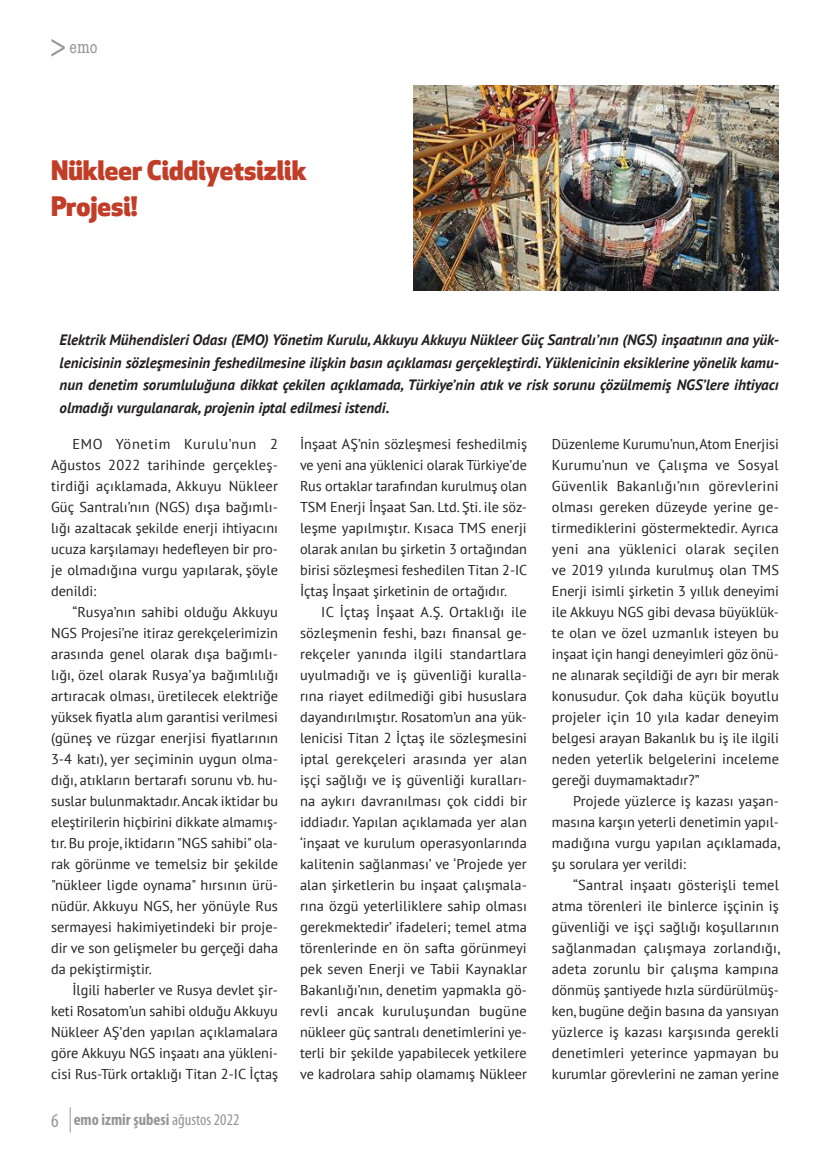
<style>
.page{position:relative;width:830px;height:1170px;background:#fff}
.page>*{position:absolute;margin:0;border:0;box-sizing:border-box;transform-origin:0 0}
.t1{font:800 26.25px/36px "Apex New";color:#c23d28}
.t2{font:condensed 18px "American Typewriter";color:#939598}
.t3{font:700 condensed 16.5px "Myriad Pro";color:#939598}
.t4{font:italic 700 15px/22.5px "PT Sans";color:#231f20;text-align:justify}
.t5{font:14.25px/21px "PT Sans";color:#231f20;text-align:justify}
.s1{font-family:"Apex New";font-stretch:normal;font-size:33px}
.s2{font-weight:400;font-size:19.5px}
.s3{font-weight:400}
</style>
<div class="page">
<svg style="left:70px;top:1107px;width:1px;height:25px"></svg>
<img style="left:413px;top:85px;width:365px;height:206px">
<p class="t2" style="left:50px;top:37px;width:49px"><span class="s1">&gt;</span>emo</p>
<h1 class="t1" style="left:51px;top:152px;width:257px">Nükleer Ciddiyetsizlik<br>Projesi!</h1>
<p class="t4" style="left:60px;top:329px;width:720px">Elektrik Mühendisleri Odası (EMO) Yönetim Kurulu, Akkuyu Akkuyu Nükleer Güç Santralı’nın (NGS) inşaatının ana yük&shy;lenicisinin sözleşmesinin feshedilmesine ilişkin basın açıklaması gerçekleştirdi. Yüklenicinin eksiklerine yönelik kamu&shy;nun denetim sorumluluğuna dikkat çekilen açıklamada, Türkiye’nin atık ve risk sorunu çözülmemiş NGS’lere ihtiyacı olmadığı vurgulanarak, projenin iptal edilmesi istendi.</p>
<p class="t5" style="left:51px;top:434px;width:228px;text-indent:21px">EMO Yönetim Kurulu’nun 2<br>Ağustos 2022 tarihinde gerçekleş&shy;tirdiği açıklamada, Akkuyu Nükleer Güç Santralı’nın (NGS) dışa bağımlı&shy;lığı azaltacak şekilde enerji ihtiyacını ucuza karşılamayı hedefleyen bir pro&shy;je olmadığına vurgu yapılarak, şöyle denildi:</p>
<p class="t5" style="left:51px;top:602px;width:228px;text-indent:21px">“Rusya’nın sahibi olduğu Akkuyu NGS Projesi’ne itiraz gerekçelerimizin arasında genel olarak dışa bağımlı&shy;lığı, özel olarak Rusya’ya bağımlılığı artıracak olması, üretilecek elektriğe yüksek fiyatla alım garantisi verilmesi (güneş ve rüzgar enerjisi fiyatlarının 3-4 katı), yer seçiminin uygun olma&shy;dığı, atıkların bertarafı sorunu vb. hu&shy;suslar bulunmaktadır. Ancak iktidar bu eleştirilerin hiçbirini dikkate almamış&shy;tır. Bu proje, iktidarın "NGS sahibi" ola&shy;rak görünme ve temelsiz bir şekilde "nükleer ligde oynama" hırsının ürü&shy;nüdür. Akkuyu NGS, her yönüyle Rus sermayesi hakimiyetindeki bir proje&shy;dir ve son gelişmeler bu gerçeği daha da pekiştirmiştir.</p>
<p class="t5" style="left:51px;top:980px;width:228px;text-indent:21px">İlgili haberler ve Rusya devlet şir&shy;keti Rosatom’un sahibi olduğu Akkuyu Nükleer AŞ’den yapılan açıklamalara göre Akkuyu NGS inşaatı ana yükleni&shy;cisi Rus-Türk ortaklığı Titan 2-IC İçtaş</p>
<p class="t3" style="left:51px;top:1109px;width:190px"><span class="s2">6</span> emo izmir şubesi <span class="s3">ağustos 2022</span></p>
<p class="t5" style="left:300px;top:434px;width:229px">İnşaat AŞ’nin sözleşmesi feshedilmiş ve yeni ana yüklenici olarak Türkiye’de Rus ortaklar tarafından kurulmuş olan TSM Enerji İnşaat San. Ltd. Şti. ile söz&shy;leşme yapılmıştır. Kısaca TMS enerji olarak anılan bu şirketin 3 ortağından birisi sözleşmesi feshedilen Titan 2-IC İçtaş İnşaat şirketinin de ortağıdır.</p>
<p class="t5" style="left:300px;top:602px;width:228px;text-indent:21px">IC İçtaş İnşaat A.Ş. Ortaklığı ile sözleşmenin feshi, bazı finansal ge&shy;rekçeler yanında ilgili standartlara uyulmadığı ve iş güvenliği kuralla&shy;rına riayet edilmediği gibi hususlara dayandırılmıştır. Rosatom’un ana yük&shy;lenicisi Titan 2 İçtaş ile sözleşmesini iptal gerekçeleri arasında yer alan işçi sağlığı ve iş güvenliği kuralları&shy;na aykırı davranılması çok ciddi bir iddiadır. Yapılan açıklamada yer alan ‘inşaat ve kurulum operasyonlarında kalitenin sağlanması’ ve ‘Projede yer alan şirketlerin bu inşaat çalışmala&shy;rına özgü yeterliliklere sahip olması gerekmektedir’ ifadeleri; temel atma törenlerinde en ön safta görünmeyi pek seven Enerji ve Tabii Kaynaklar Bakanlığı’nın, denetim yapmakla gö&shy;revli ancak kuruluşundan bugüne nükleer güç santralı denetimlerini ye&shy;terli bir şekilde yapabilecek yetkilere ve kadrolara sahip olamamış Nükleer</p>
<p class="t5" style="left:551px;top:434px;width:229px">Düzenleme Kurumu’nun, Atom Enerjisi Kurumu’nun ve Çalışma ve Sosyal Güvenlik Bakanlığı’nın görevlerini olması gereken düzeyde yerine ge&shy;tirmediklerini göstermektedir. Ayrıca yeni ana yüklenici olarak seçilen ve 2019 yılında kurulmuş olan TMS Enerji isimli şirketin 3 yıllık deneyimi ile Akkuyu NGS gibi devasa büyüklük&shy;te olan ve özel uzmanlık isteyen bu inşaat için hangi deneyimleri göz önü&shy;ne alınarak seçildiği de ayrı bir merak konusudur. Çok daha küçük boyutlu projeler için 10 yıla kadar deneyim belgesi arayan Bakanlık bu iş ile ilgili neden yeterlik belgelerini inceleme gereği duymamaktadır?”</p>
<p class="t5" style="left:551px;top:791px;width:230px;text-indent:21px">Projede yüzlerce iş kazası yaşan&shy;masına karşın yeterli denetimin yapıl&shy;madığına vurgu yapılan açıklamada, şu sorulara yer verildi:</p>
<p class="t5" style="left:551px;top:875px;width:230px;text-indent:21px">“Santral inşaatı gösterişli temel atma törenleri ile binlerce işçinin iş güvenliği ve işçi sağlığı koşullarının sağlanmadan çalışmaya zorlandığı, adeta zorunlu bir çalışma kampına dönmüş şantiyede hızla sürdürülmüş&shy;ken, bugüne değin basına da yansıyan yüzlerce iş kazası karşısında gerekli denetimleri yeterince yapmayan bu kurumlar görevlerini ne zaman yerine</p>
</div>
